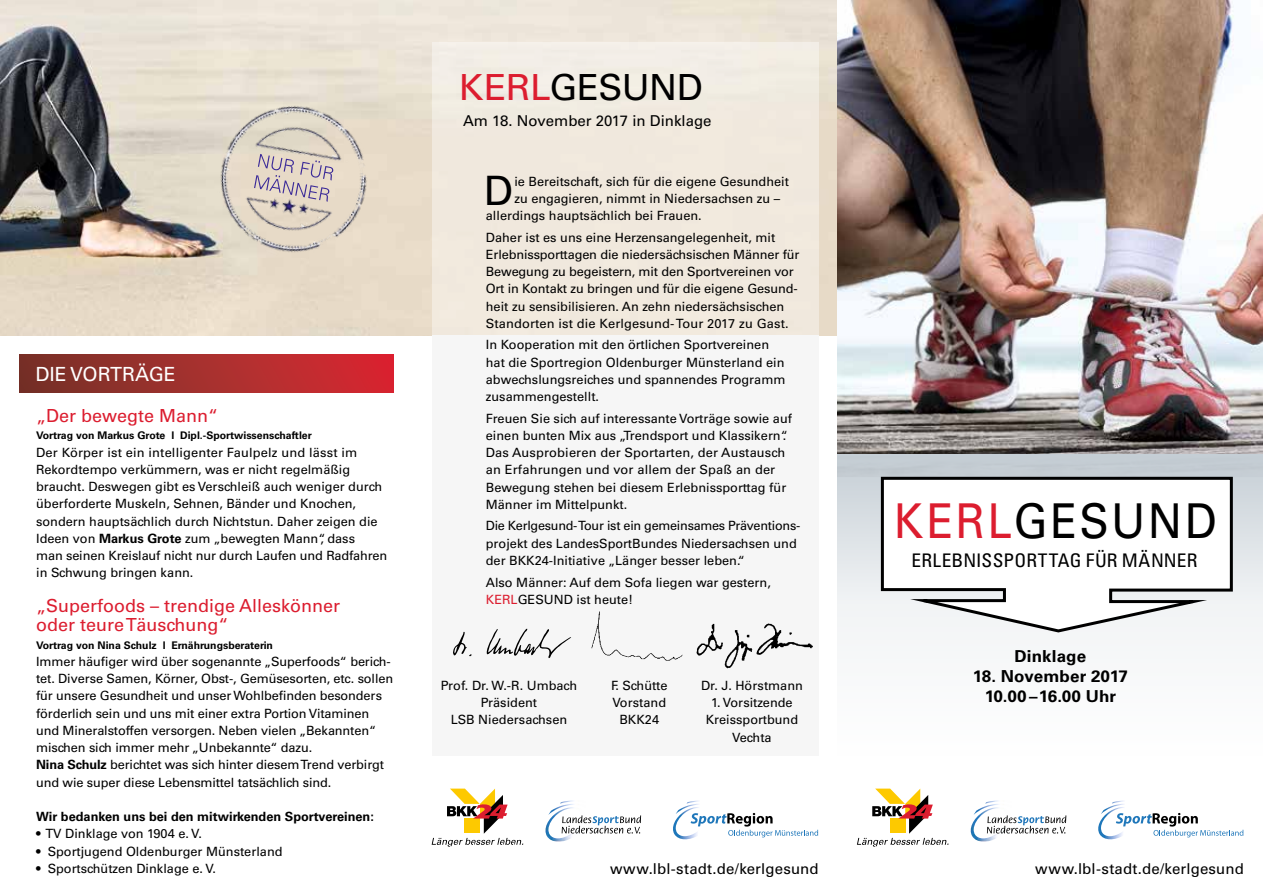
<style>
.page{position:relative;width:1263px;height:893px;background:#fff}
.page>*{position:absolute;margin:0;border:0;box-sizing:border-box;transform-origin:0 0}
.t1{font:48px "Univers LT Std";letter-spacing:.05em;color:#000;scale:.92 1}
.t2{font:40.5px "Univers LT Std";color:#000}
.t3{font:36px "Univers LT Std";letter-spacing:-.015em;color:#000}
.t4{font:19.5px "Univers LT Std";color:#fff}
.t5{font:condensed 18.75px "Univers LT Std";letter-spacing:.015em;color:#000}
.t6{font:18px/19.5px "Univers LT Std";color:#dc1d2f}
.t7{font:700 16.5px/19.8px "Univers LT Std";letter-spacing:.005em;color:#000;text-align:center}
.t8{font:15px "Univers LT Std";letter-spacing:.005em;color:#000}
.t9{font:12.75px/17.2px "Univers LT Std";color:#000}
.t10{font:700 12.75px "Univers LT Std";color:#000}
.t11{font:700 10.5px "Univers LT Std";color:#000}
.s1{font-weight:700}
.s2{color:#dc1d2f}
</style>
<div class="page">
<img style="left:0;top:0;width:838px;height:335px">
<img style="left:838px;top:0;width:425px;height:454px">
<div style="left:838px;top:454px;width:425px;height:302px;background:linear-gradient(to bottom,#ccd3d9,#fff)"></div>
<svg style="left:879px;top:475px;width:355px;height:159px"></svg>
<img style="left:192px;top:78px;width:203px;height:203px">
<svg style="left:254px;top:154px;width:80px;height:48px"></svg>
<div style="left:19px;top:354px;width:374px;height:39px;background:linear-gradient(to right,#743328,#da2932)"></div>
<div style="left:432px;top:335px;width:387px;height:421px;background:#f6f6f6"></div>
<div style="left:432px;top:43px;width:387px;height:292px;background:#f0e9de"></div>
<svg style="left:857px;top:789px;width:91px;height:58px"></svg>
<svg style="left:1098px;top:800px;width:145px;height:40px"></svg>
<img style="left:970px;top:800px;width:42px;height:42px">
<svg style="left:987px;top:815px;width:79px;height:18px"></svg>
<svg style="left:432px;top:789px;width:91px;height:58px"></svg>
<svg style="left:673px;top:800px;width:145px;height:40px"></svg>
<img style="left:545px;top:800px;width:42px;height:42px">
<svg style="left:562px;top:815px;width:79px;height:18px"></svg>
<svg style="left:487px;top:628px;width:84px;height:30px"></svg>
<svg style="left:453px;top:632px;width:19px;height:24px"></svg>
<img style="left:591px;top:611px;width:73px;height:49px">
<img style="left:664px;top:610px;width:184px;height:74px">
<h3 class="t4" style="left:35px;top:362px;width:142px">DIE VORTRÄGE</h3>
<h3 class="t6" style="left:36px;top:406px;width:184px">„Der bewegte Mann“</h3>
<p class="t11" style="left:36px;top:429px;width:277px">Vortrag von Markus Grote l Dipl.-Sportwissenschaftler</p>
<p class="t9" style="left:36px;top:443px;width:353px">Der Körper ist ein intelligenter Faulpelz und lässt im Rekordtempo verkümmern, was er nicht regelmäßig braucht. Deswegen gibt es Verschleiß auch weniger durch überforderte Muskeln, Sehnen, Bänder und Knochen, sondern hauptsächlich durch Nichtstun. Daher zeigen die Ideen von <span class="s1">Markus Grote</span> zum „bewegten Mann“, dass<br>man seinen Kreislauf nicht nur durch Laufen und Radfahren in Schwung bringen kann.</p>
<h3 class="t6" style="left:36px;top:596px;width:306px">„Superfoods – trendige Alleskönner oder teure Täuschung“</h3>
<p class="t11" style="left:36px;top:639px;width:238px">Vortrag von Nina Schulz l Ernährungsberaterin</p>
<p class="t9" style="left:36px;top:653px;width:359px">Immer häufiger wird über sogenannte „Superfoods“ berich&shy;tet. Diverse Samen, Körner, Obst-, Gemüsesorten, etc. sollen für unsere Gesundheit und unser Wohlbefinden besonders förderlich sein und uns mit einer extra Portion Vitaminen und Mineralstoffen versorgen. Neben vielen „Bekannten“ mischen sich immer mehr „Unbekannte“ dazu.<br><span class="s1">Nina Schulz</span> berichtet was sich hinter diesem Trend verbirgt und wie super diese Lebensmittel tatsächlich sind.</p>
<p class="t10" style="left:36px;top:809px;width:339px">Wir bedanken uns bei den mitwirkenden Sportvereinen:</p>
<p class="t9" style="left:36px;top:825px;width:167px">• TV Dinklage von 1904 e. V.</p>
<p class="t9" style="left:36px;top:842px;width:248px">• Sportjugend Oldenburger Münsterland</p>
<p class="t9" style="left:36px;top:860px;width:182px">• Sportschützen Dinklage e. V.</p>
<h3 class="t3" style="left:459px;top:65px;width:246px"><span class="s2">KERL</span>GESUND</h3>
<p class="t8" style="left:463px;top:111px;width:250px">Am 18. November 2017 in Dinklage</p>
<h2 class="t2" style="left:484px;top:166px;width:31px">D</h2>
<p class="t9" style="left:514px;top:173px;width:276px">ie Bereitschaft, sich für die eigene Gesundheit</p>
<p class="t9" style="left:514px;top:190px;width:267px">zu engagieren, nimmt in Niedersachsen zu –</p>
<p class="t9" style="left:486px;top:207px;width:217px">allerdings hauptsächlich bei Frauen.</p>
<p class="t9" style="left:486px;top:229px;width:315px">Daher ist es uns eine Herzensangelegenheit, mit Erlebnissporttagen die niedersächsischen Männer für Bewegung zu begeistern, mit den Sportvereinen vor Ort in Kontakt zu bringen und für die eigene Gesund&shy;heit zu sensibilisieren. An zehn niedersächsischen Standorten ist die Kerlgesund- Tour 2017 zu Gast.</p>
<p class="t9" style="left:486px;top:336px;width:301px">In Kooperation mit den örtlichen Sportvereinen hat die Sportregion Oldenburger Münsterland ein abwechslungsreiches und spannendes Programm zusammengestellt.</p>
<p class="t9" style="left:486px;top:410px;width:308px">Freuen Sie sich auf interessante Vorträge sowie auf einen bunten Mix aus „Trendsport und Klassikern“.<br>Das Ausprobieren der Sportarten, der Austausch an Erfahrungen und vor allem der Spaß an der Bewegung stehen bei diesem Erlebnissporttag für Männer im Mittelpunkt.</p>
<p class="t9" style="left:486px;top:517px;width:316px">Die Kerlgesund- Tour ist ein gemeinsames Präventions&shy;projekt des LandesSportBundes Niedersachsen und der BKK24-Initiative „Länger besser leben.“</p>
<p class="t9" style="left:486px;top:573px;width:287px">Also Männer: Auf dem Sofa liegen war gestern,<br><span class="s2">KERL</span>GESUND ist heute!</p>
<p class="t9" style="left:441px;top:677px;width:138px;text-align:center">Prof. Dr. W.-R. Umbach<br>Präsident<br>LSB Niedersachsen</p>
<p class="t9" style="left:611px;top:677px;width:58px;text-align:center">F. Schütte<br>Vorstand<br>BKK24</p>
<p class="t9" style="left:701px;top:677px;width:103px">Dr. J. Hörstmann</p>
<p class="t9" style="left:706px;top:694px;width:94px;text-align:center">1. Vorsitzende<br>Kreissportbund<br>Vechta</p>
<h1 class="t1" style="left:894px;top:492px;width:352px"><span class="s2">KERL</span>GESUND</h1>
<h3 class="t5" style="left:911px;top:549px;width:288px">ERLEBNISSPORTTAG FÜR MÄNNER</h3>
<p class="t7" style="left:1014px;top:646px;width:73px">Dinklage</p>
<p class="t7" style="left:973px;top:666px;width:156px">18. November 2017<br>10.00 –16.00 Uhr</p>
<p class="t8" style="left:610px;top:860px;width:210px">www.lbl-stadt.de/kerlgesund</p>
<p class="t8" style="left:1035px;top:860px;width:210px">www.lbl-stadt.de/kerlgesund</p>
</div>
